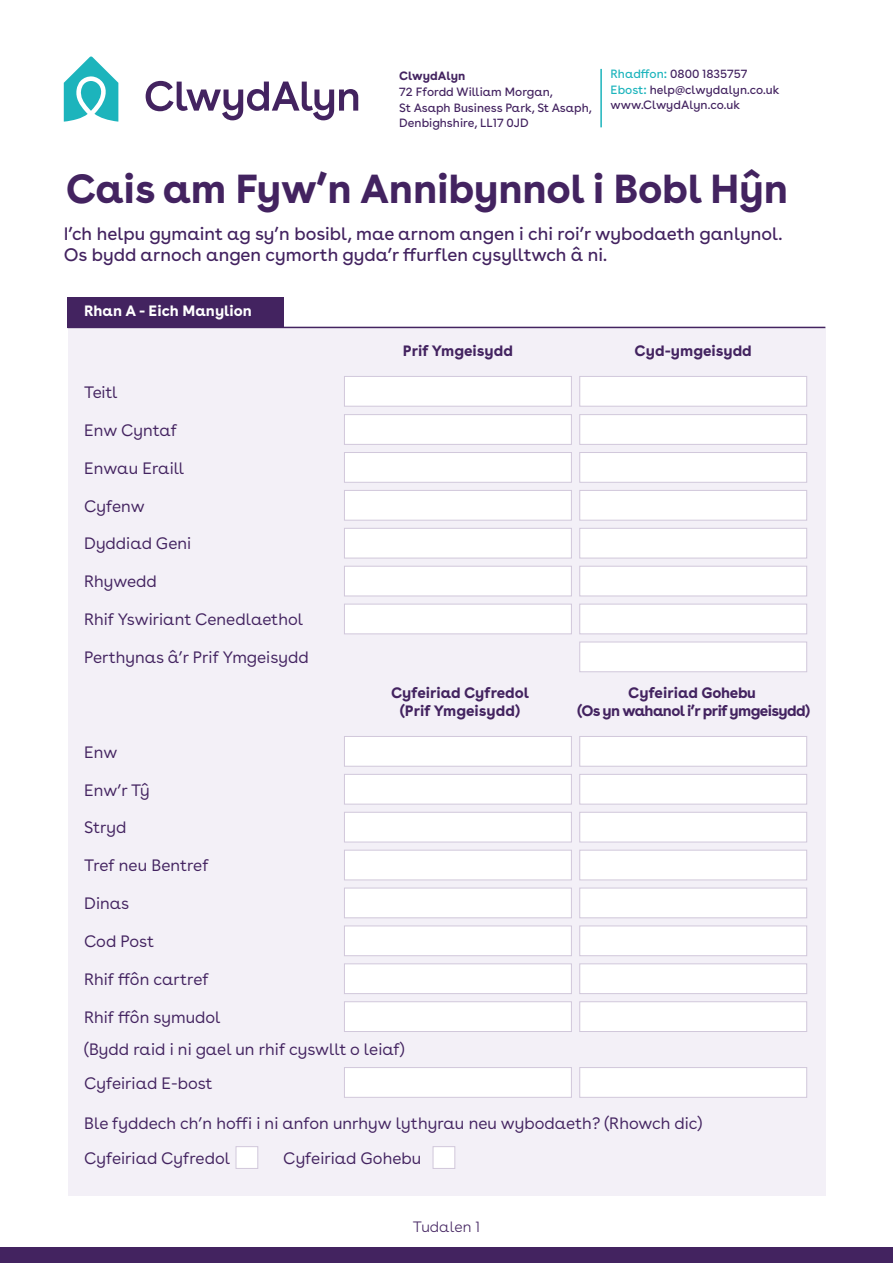
<style>
.page{position:relative;width:893px;height:1263px;background:#fff}
.page>*{position:absolute;margin:0;border:0;box-sizing:border-box;transform-origin:0 0}
.t1{font:700 40.5px "Buenos Aires";letter-spacing:-.01em;color:#432360}
.t2{font:18px/21.6px "Buenos Aires";color:#432360}
.t3{font:16.5px/32.1px "Buenos Aires";color:#432360}
.t4{font:700 15px/18px "Buenos Aires";color:#432360;text-align:center}
.t5{font:700 15px/18px "Buenos Aires";letter-spacing:-.04em;color:#432360;text-align:center}
.t6{font:700 15px "Buenos Aires";color:#fff}
.t7{font:300 15px "Buenos Aires";color:#432360}
.t8{font:12px/15.8px "Buenos Aires";color:#432360}
.t9{font:700 12px "Buenos Aires";color:#432360}
.s1{color:#1cb4bc}
.s2{font-weight:600;color:#1cb4bc}
.s3{font-size:11.25px}
</style>
<div class="page">
<div style="left:68px;top:298px;width:216px;height:30px;background:#432360"></div>
<div style="left:68px;top:327px;width:757px;height:869px;background:#f3f0f7"></div>
<hr style="left:68px;top:327px;width:757px;height:1px;background:#432360">
<div style="left:344px;top:414px;width:228px;height:31px;background:#fff;border:1px solid #d1c8db"></div>
<div style="left:344px;top:452px;width:228px;height:31px;background:#fff;border:1px solid #d1c8db"></div>
<div style="left:344px;top:490px;width:228px;height:30px;background:#fff;border:1px solid #d1c8db"></div>
<div style="left:344px;top:528px;width:228px;height:30px;background:#fff;border:1px solid #d1c8db"></div>
<div style="left:344px;top:566px;width:228px;height:30px;background:#fff;border:1px solid #d1c8db"></div>
<div style="left:344px;top:604px;width:228px;height:30px;background:#fff;border:1px solid #d1c8db"></div>
<div style="left:344px;top:376px;width:228px;height:31px;background:#fff;border:1px solid #d1c8db"></div>
<div style="left:579px;top:414px;width:228px;height:31px;background:#fff;border:1px solid #d1c8db"></div>
<div style="left:579px;top:452px;width:228px;height:31px;background:#fff;border:1px solid #d1c8db"></div>
<div style="left:579px;top:490px;width:228px;height:30px;background:#fff;border:1px solid #d1c8db"></div>
<div style="left:579px;top:528px;width:228px;height:30px;background:#fff;border:1px solid #d1c8db"></div>
<div style="left:579px;top:566px;width:228px;height:30px;background:#fff;border:1px solid #d1c8db"></div>
<div style="left:579px;top:604px;width:228px;height:30px;background:#fff;border:1px solid #d1c8db"></div>
<div style="left:579px;top:642px;width:228px;height:30px;background:#fff;border:1px solid #d1c8db"></div>
<div style="left:579px;top:376px;width:228px;height:31px;background:#fff;border:1px solid #d1c8db"></div>
<div style="left:344px;top:736px;width:228px;height:31px;background:#fff;border:1px solid #d1c8db"></div>
<div style="left:344px;top:774px;width:228px;height:30px;background:#fff;border:1px solid #d1c8db"></div>
<div style="left:344px;top:812px;width:228px;height:30px;background:#fff;border:1px solid #d1c8db"></div>
<div style="left:344px;top:850px;width:228px;height:30px;background:#fff;border:1px solid #d1c8db"></div>
<div style="left:344px;top:888px;width:228px;height:30px;background:#fff;border:1px solid #d1c8db"></div>
<div style="left:344px;top:925px;width:228px;height:31px;background:#fff;border:1px solid #d1c8db"></div>
<div style="left:344px;top:963px;width:228px;height:31px;background:#fff;border:1px solid #d1c8db"></div>
<div style="left:579px;top:736px;width:228px;height:31px;background:#fff;border:1px solid #d1c8db"></div>
<div style="left:579px;top:774px;width:228px;height:30px;background:#fff;border:1px solid #d1c8db"></div>
<div style="left:579px;top:812px;width:228px;height:30px;background:#fff;border:1px solid #d1c8db"></div>
<div style="left:579px;top:850px;width:228px;height:30px;background:#fff;border:1px solid #d1c8db"></div>
<div style="left:579px;top:888px;width:228px;height:30px;background:#fff;border:1px solid #d1c8db"></div>
<div style="left:579px;top:925px;width:228px;height:31px;background:#fff;border:1px solid #d1c8db"></div>
<div style="left:579px;top:963px;width:228px;height:31px;background:#fff;border:1px solid #d1c8db"></div>
<div style="left:344px;top:1001px;width:228px;height:31px;background:#fff;border:1px solid #d1c8db"></div>
<div style="left:579px;top:1001px;width:228px;height:31px;background:#fff;border:1px solid #d1c8db"></div>
<div style="left:344px;top:1067px;width:228px;height:31px;background:#fff;border:1px solid #d1c8db"></div>
<div style="left:579px;top:1067px;width:228px;height:31px;background:#fff;border:1px solid #d1c8db"></div>
<div style="left:236px;top:1146px;width:22px;height:23px;background:#fff;border:1px solid #d1c8db"></div>
<div style="left:433px;top:1146px;width:22px;height:23px;background:#fff;border:1px solid #d1c8db"></div>
<div style="left:0;top:1248px;width:893px;height:15px;background:#432360"></div>
<svg style="left:146px;top:81px;width:212px;height:39px"></svg>
<svg style="left:64px;top:56px;width:54px;height:66px"></svg>
<hr style="left:600px;top:69px;width:2px;height:58px;background:#1cb4bc">
<p class="t9" style="left:399px;top:66px;width:68px">ClwydAlyn</p>
<p class="t8" style="left:399px;top:83px;width:194px">72 Ffordd William Morgan,<br>St Asaph Business Park, St Asaph,<br>Denbighshire, LL17 0JD</p>
<p class="t8" style="left:611px;top:65px;width:170px"><span class="s1">Rhadffon</span><span class="s2">:</span> 0800 1835757<br><span class="s1">Ebost</span><span class="s2">:</span> help<span class="s3">@</span>clwydalyn.co.uk www.ClwydAlyn.co.uk</p>
<h1 class="t1" style="left:66px;top:154px;width:724px">Cais am Fyw’n Annibynnol i Bobl Hŷn</h1>
<p class="t2" style="left:64px;top:221px;width:720px">I’ch helpu gymaint ag sy’n bosibl, mae arnom angen i chi roi’r wybodaeth ganlynol.<br>Os bydd arnoch angen cymorth gyda’r ffurflen cysylltwch â ni.</p>
<p class="t6" style="left:84px;top:298px;width:169px">Rhan A - Eich Manylion</p>
<p class="t3" style="left:84px;top:374px;width:35px">Teitl</p>
<p class="t3" style="left:84px;top:412px;width:94px">Enw Cyntaf</p>
<p class="t3" style="left:84px;top:450px;width:102px">Enwau Eraill</p>
<p class="t3" style="left:84px;top:488px;width:62px">Cyfenw</p>
<p class="t3" style="left:84px;top:526px;width:109px">Dyddiad Geni</p>
<p class="t3" style="left:84px;top:564px;width:74px">Rhywedd</p>
<p class="t3" style="left:84px;top:602px;width:221px">Rhif Yswiriant Cenedlaethol</p>
<p class="t3" style="left:84px;top:640px;width:226px">Perthynas â’r Prif Ymgeisydd</p>
<p class="t4" style="left:403px;top:340px;width:112px">Prif Ymgeisydd</p>
<p class="t4" style="left:635px;top:340px;width:119px">Cyd-ymgeisydd</p>
<p class="t4" style="left:391px;top:682px;width:140px">Cyfeiriad Cyfredol (Prif Ymgeisydd)</p>
<p class="t5" style="left:578px;top:682px;width:234px">Cyfeiriad Gohebu<br>(Os yn wahanol i’r prif ymgeisydd)</p>
<p class="t3" style="left:84px;top:734px;width:35px">Enw</p>
<p class="t3" style="left:84px;top:772px;width:67px">Enw’r Tŷ</p>
<p class="t3" style="left:84px;top:810px;width:44px">Stryd</p>
<p class="t3" style="left:84px;top:848px;width:126px">Tref neu Bentref</p>
<p class="t3" style="left:84px;top:886px;width:47px">Dinas</p>
<p class="t3" style="left:84px;top:924px;width:72px">Cod Post</p>
<p class="t3" style="left:84px;top:962px;width:126px">Rhif ffôn cartref</p>
<p class="t3" style="left:84px;top:1000px;width:322px">Rhif ffôn symudol<br>(Bydd raid i ni gael un rhif cyswllt o leiaf)</p>
<p class="t3" style="left:84px;top:1065px;width:130px">Cyfeiriad E-bost</p>
<p class="t3" style="left:84px;top:1104px;width:620px;line-height:35px">Ble fyddech ch’n hoffi i ni anfon unrhyw lythyrau neu wybodaeth? (Rhowch dic)<br>Cyfeiriad Cyfredol</p>
<p class="t3" style="left:283px;top:1140px;width:139px">Cyfeiriad Gohebu</p>
<p class="t7" style="left:413px;top:1214px;width:69px">Tudalen 1</p>
</div>
